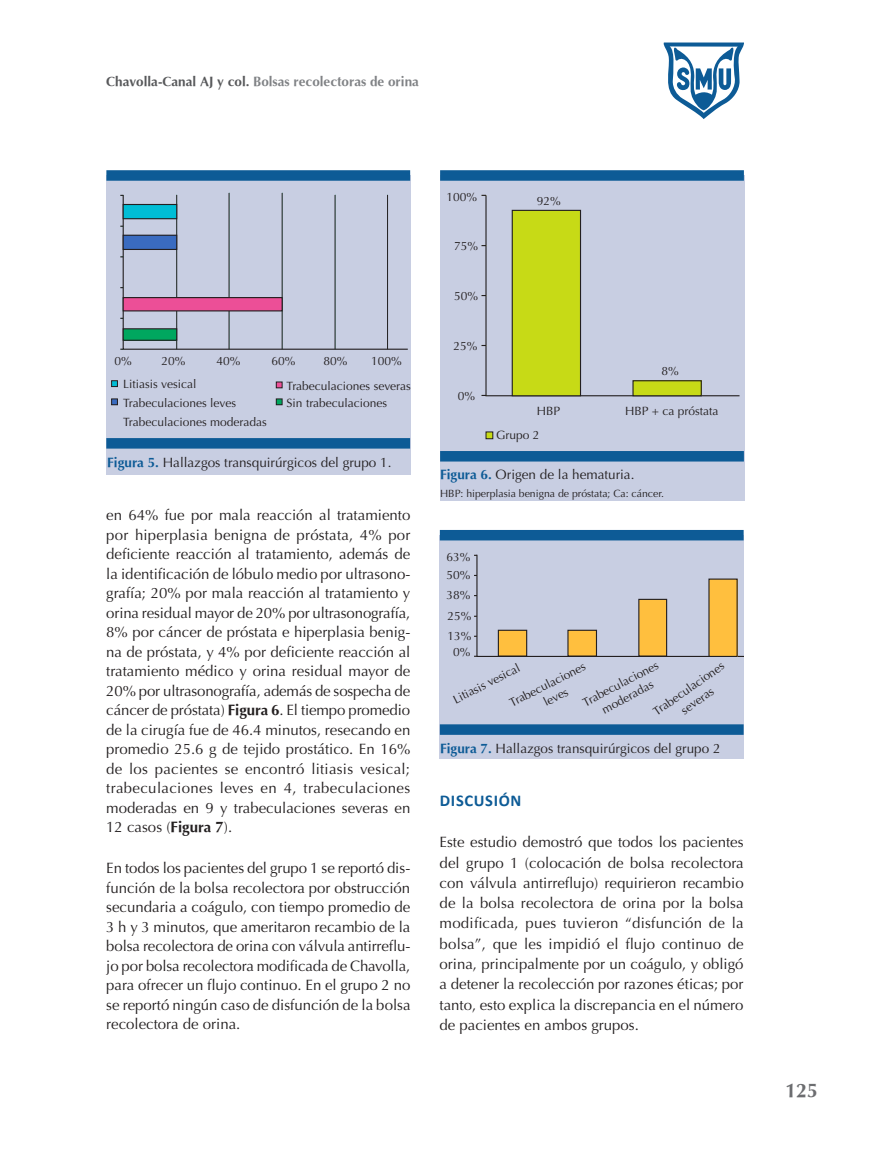
<style>
.page{position:relative;width:893px;height:1149px;background:#fff}
.page>*{position:absolute;margin:0;border:0;box-sizing:border-box;transform-origin:0 0}
.t1{font:700 19.5px "Optima";color:#6c6d70}
.Título_1{font:700 16.5px "Calibri";letter-spacing:.04em;color:#0d5b96}
.Texto{font:15px/19.5px "Optima";color:#231f20;text-align:justify}
.Pie_de_figura{font:13.5px "Optima";color:#231f20}
.t2{font:700 13.5px "Optima";color:#808285}
.t3{font:12px/15px "Optima";color:#231f20}
.Cuadro_texto_abajo{font:10.5px "Optima";color:#231f20}
.s1{color:#57585a}
.s2{font-weight:700;color:#0d5b96}
.s3{font-weight:700}
</style>
<div class="page">
<div style="left:440px;top:535px;width:304px;height:223px;background:#c8cee2"></div>
<div style="left:440px;top:724px;width:304px;height:10px;background:#0d5b96"></div>
<div style="left:440px;top:530px;width:304px;height:10px;background:#0d5b96"></div>
<div style="left:440px;top:175px;width:304px;height:326px;background:#c8cee2"></div>
<div style="left:440px;top:451px;width:304px;height:10px;background:#0d5b96"></div>
<div style="left:440px;top:170px;width:304px;height:11px;background:#0d5b96"></div>
<div style="left:106px;top:175px;width:304px;height:299px;background:#c8cee2"></div>
<div style="left:106px;top:438px;width:304px;height:10px;background:#0d5b96"></div>
<div style="left:106px;top:170px;width:304px;height:11px;background:#0d5b96"></div>
<hr style="left:229px;top:193px;width:1px;height:156px;background:#231f20">
<hr style="left:282px;top:193px;width:1px;height:156px;background:#231f20">
<svg style="left:122px;top:194px;width:286px;height:156px"></svg>
<div style="left:123px;top:204px;width:54px;height:15px;background:#00bdd5"></div>
<div style="left:123px;top:204px;width:54px;height:15px;border:1px solid #231f20"></div>
<div style="left:123px;top:235px;width:54px;height:14px;background:#3a6bc0"></div>
<div style="left:123px;top:234px;width:54px;height:16px;border:1px solid #231f20"></div>
<div style="left:123px;top:297px;width:159px;height:14px;background:#ec4f97"></div>
<div style="left:123px;top:297px;width:160px;height:14px;border:1px solid #231f20"></div>
<div style="left:123px;top:329px;width:54px;height:11px;background:#00a75f"></div>
<div style="left:123px;top:328px;width:54px;height:13px;border:1px solid #231f20"></div>
<div style="left:111px;top:380px;width:7px;height:7px;border:1px solid #231f20"></div>
<div style="left:111px;top:398px;width:7px;height:7px;border:1px solid #231f20"></div>
<div style="left:276px;top:381px;width:6px;height:7px;border:1px solid #231f20"></div>
<div style="left:276px;top:398px;width:6px;height:7px;border:1px solid #231f20"></div>
<svg style="left:485px;top:194px;width:255px;height:203px"></svg>
<div style="left:512px;top:210px;width:68px;height:185px;background:#c7da16"></div>
<div style="left:512px;top:210px;width:69px;height:186px;border:1px solid #231f20"></div>
<div style="left:633px;top:380px;width:68px;height:15px;background:#c7da16"></div>
<div style="left:632px;top:380px;width:70px;height:16px;border:1px solid #231f20"></div>
<div style="left:486px;top:432px;width:7px;height:6px;background:#c7da16"></div>
<div style="left:486px;top:431px;width:7px;height:8px;border:1px solid #231f20"></div>
<svg style="left:474px;top:554px;width:270px;height:103px"></svg>
<svg style="left:663px;top:42px;width:81px;height:77px"></svg>
<p class="t2" style="left:106px;top:74px;width:314px"><span class="s1">Chavolla-Canal AJ y col.</span> Bolsas recolectoras de orina</p>
<p class="t3" style="left:115px;top:353px;width:19px">0%</p>
<p class="t3" style="left:162px;top:353px;width:26px">20%</p>
<p class="t3" style="left:217px;top:353px;width:26px">40%</p>
<p class="t3" style="left:272px;top:353px;width:26px">60%</p>
<p class="t3" style="left:324px;top:353px;width:26px">80%</p>
<p class="t3" style="left:371px;top:353px;width:32px">100%</p>
<p class="t3" style="left:123px;top:374px;width:145px;line-height:18.9px">Litiasis vesical<br>Trabeculaciones leves<br>Trabeculaciones moderadas</p>
<p class="t3" style="left:287px;top:377px;width:126px;line-height:17.1px">Trabeculaciones severas<br>Sin trabeculaciones</p>
<p class="Pie_de_figura" style="left:107px;top:454px;width:286px"><span class="s2">Figura 5.</span> Hallazgos transquirúrgicos del grupo 1.</p>
<p class="Texto" style="left:106px;top:505px;width:306px">en 64% fue por mala reacción al tratamiento por hiperplasia benigna de próstata, 4% por deficiente reacción al tratamiento, además de la identificación de lóbulo medio por ultrasono&shy;grafía; 20% por mala reacción al tratamiento y orina residual mayor de 20% por ultrasonografía, 8% por cáncer de próstata e hiperplasia benig&shy;na de próstata, y 4% por deficiente reacción al tratamiento médico y orina residual mayor de 20% por ultrasonografía, además de sospecha de cáncer de próstata) <span class="s3">Figura 6</span>. El tiempo promedio de la cirugía fue de 46.4 minutos, resecando en promedio 25.6 g de tejido prostático. En 16% de los pacientes se encontró litiasis vesical; trabeculaciones leves en 4, trabeculaciones moderadas en 9 y trabeculaciones severas en 12 casos (<span class="s3">Figura 7</span>).</p>
<p class="Texto" style="left:106px;top:858px;width:306px">En todos los pacientes del grupo 1 se reportó dis&shy;función de la bolsa recolectora por obstrucción secundaria a coágulo, con tiempo promedio de 3 h y 3 minutos, que ameritaron recambio de la bolsa recolectora de orina con válvula antirreflu&shy;jo por bolsa recolectora modificada de Chavolla, para ofrecer un flujo continuo. En el grupo 2 no se reportó ningún caso de disfunción de la bolsa recolectora de orina.</p>
<p class="t3" style="left:446px;top:189px;width:32px">100%</p>
<p class="t3" style="left:454px;top:238px;width:26px">75%</p>
<p class="t3" style="left:454px;top:288px;width:26px">50%</p>
<p class="t3" style="left:454px;top:338px;width:26px">25%</p>
<p class="t3" style="left:458px;top:388px;width:19px">0%</p>
<p class="t3" style="left:537px;top:194px;width:26px">92%</p>
<p class="t3" style="left:662px;top:363px;width:19px">8%</p>
<p class="t3" style="left:537px;top:404px;width:25px">HBP</p>
<p class="t3" style="left:625px;top:404px;width:95px">HBP + ca próstata</p>
<p class="t3" style="left:496px;top:427px;width:45px">Grupo 2</p>
<p class="Pie_de_figura" style="left:440px;top:467px;width:196px"><span class="s2">Figura 6.</span> Origen de la hematuria.</p>
<p class="Cuadro_texto_abajo" style="left:440px;top:487px;width:225px">HBP: hiperplasia benigna de próstata; Ca: cáncer.</p>
<p class="t3" style="left:446px;top:547px;width:26px;line-height:18.5px">63%<br>50%</p>
<p class="t3" style="left:446px;top:585px;width:26px;line-height:20.1px;text-align:justify">38% 25% 13%</p>
<p class="t3" style="left:453px;top:644px;width:19px">0%</p>
<p class="t3" style="left:451px;top:693px;width:75px;rotate:-27deg">Litiasis vesical</p>
<p class="t3" style="left:580px;top:696px;width:85px;text-align:center;rotate:-28deg">Trabeculaciones moderadas</p>
<p class="t3" style="left:650px;top:706px;width:85px;text-align:center;rotate:-35deg">Trabeculaciones severas</p>
<p class="Pie_de_figura" style="left:440px;top:740px;width:282px"><span class="s2">Figura 7.</span> Hallazgos transquirúrgicos del grupo 2</p>
<p class="t3" style="left:507px;top:696px;width:85px;text-align:center;rotate:-27deg">Trabeculaciones leves</p>
<p class="Título_1" style="left:440px;top:789px;width:83px">DISCUSIÓN</p>
<p class="Texto" style="left:440px;top:832px;width:306px;line-height:20.2px">Este estudio demostró que todos los pacientes del grupo 1 (colocación de bolsa recolectora con válvula antirreflujo) requirieron recambio de la bolsa recolectora de orina por la bolsa modificada, pues tuvieron “disfunción de la bolsa”, que les impidió el flujo continuo de orina, principalmente por un coágulo, y obligó a detener la recolección por razones éticas; por tanto, esto explica la discrepancia en el número de pacientes en ambos grupos.</p>
<h1 class="t1" style="left:785px;top:1079px;width:34px">125</h1>
</div>
